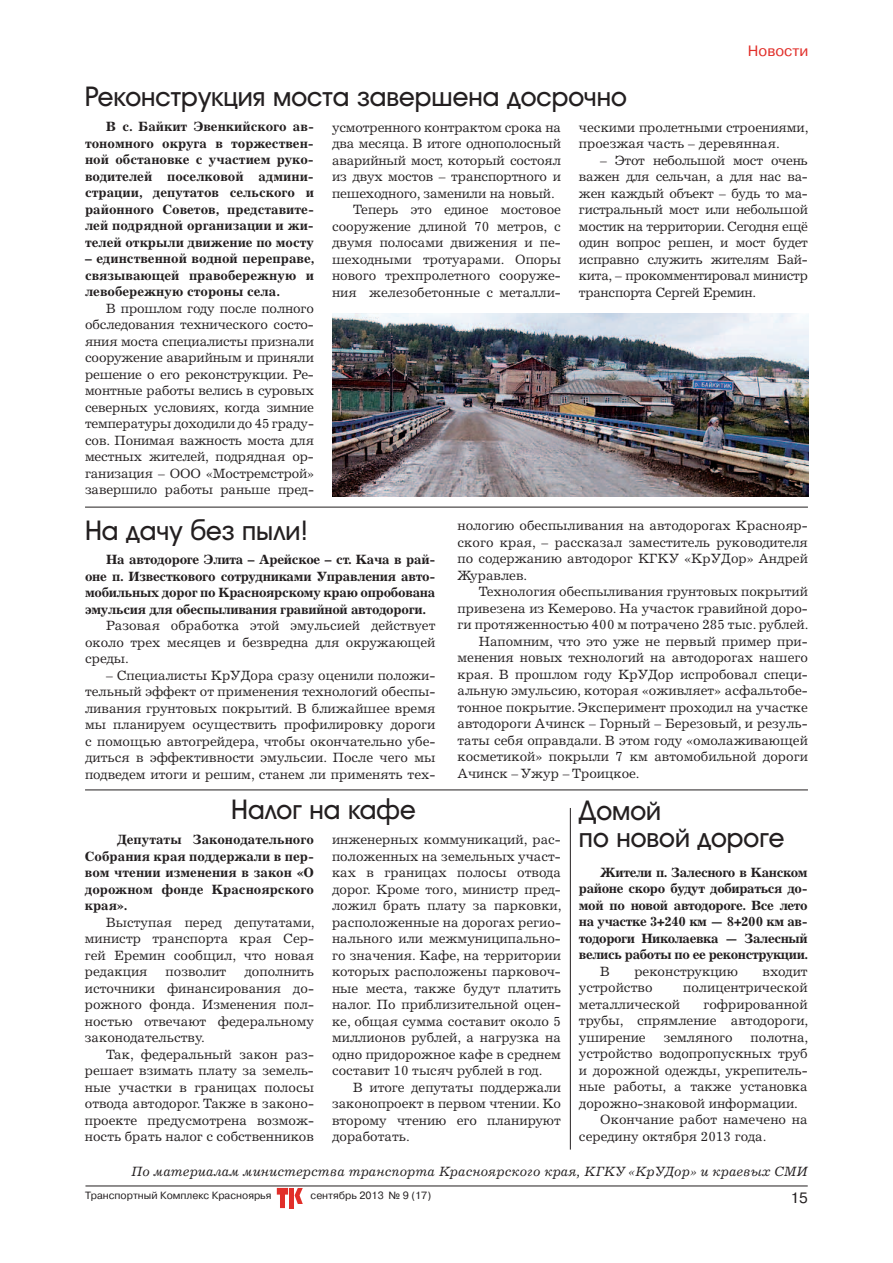
<style>
.page{position:relative;width:893px;height:1263px;background:#fff}
.page>*{position:absolute;margin:0;border:0;box-sizing:border-box;transform-origin:0 0}
.t1{font:27px/27px "zn Avante Bs";color:#231f20}
.t2{font:15px "zn Pragmatica";color:#e12f2a}
.t3{font:15px "zn Pragmatica";color:#231f20}
.t4{font:13.5px/16.5px "zn Excelsior";color:#231f20;text-align:justify}
.t5{font:700 13.5px/16.5px "zn Excelsior";color:#231f20;text-align:justify}
.t6{font:italic 13.5px "zn Excelsior";color:#231f20}
.t7{font:10.5px "zn Pragmatica";color:#231f20}
</style>
<div class="page">
<hr style="left:85px;top:1185px;width:723px;height:1px;background:#231f20">
<svg style="left:277px;top:1188px;width:11px;height:20px"></svg>
<div style="left:289px;top:1188px;width:5px;height:20px;background:#e12f2a"></div>
<svg style="left:295px;top:1188px;width:8px;height:16px"></svg>
<hr style="left:85px;top:507px;width:723px;height:1px;background:#231f20">
<img style="left:332px;top:314px;width:476px;height:182px">
<hr style="left:85px;top:789px;width:723px;height:1px;background:#231f20">
<hr style="left:570px;top:808px;width:1px;height:341px;background:#231f20">
<h1 class="t1" style="left:85px;top:84px;width:543px">Реконструкция моста завершена досрочно</h1>
<p class="t2" style="left:748px;top:43px;width:62px">Новости</p>
<p class="t5" style="left:85px;top:119px;width:230px;text-indent:21px">В с. Байкит Эвенкийского ав&shy;тономного округа в торжествен&shy;ной обстановке с участием руко&shy;водителей поселковой админи&shy;страции, депутатов сельского и районного Советов, представите&shy;лей подрядной организации и жи&shy;телей открыли движение по мосту</p>
<p class="t5" style="left:85px;top:251px;width:231px">– единственной водной переправе, связывающей правобережную и левобережную стороны села.</p>
<p class="t4" style="left:85px;top:300px;width:230px;text-indent:21px">В прошлом году после полного обследования технического состо&shy;яния моста специалисты признали сооружение аварийным и приняли решение о его реконструкции. Ре&shy;монтные работы велись в суровых северных условиях, когда зимние температуры доходили до 45 граду&shy;сов. Понимая важность моста для местных жителей, подрядная ор&shy;ганизация – ООО «Мостремстрой» завершило работы раньше пред-</p>
<p class="t4" style="left:332px;top:119px;width:230px">усмотренного контрактом срока на</p>
<p class="t4" style="left:332px;top:135px;width:230px">два месяца. В итоге однополосный</p>
<p class="t4" style="left:332px;top:152px;width:230px">аварийный мост, который состоял</p>
<p class="t4" style="left:332px;top:168px;width:230px">из двух мостов – транспортного и</p>
<p class="t4" style="left:332px;top:185px;width:224px">пешеходного, заменили на новый.</p>
<p class="t4" style="left:353px;top:201px;width:209px">Теперь это единое мостовое</p>
<p class="t4" style="left:332px;top:218px;width:230px">сооружение длиной 70 метров, с</p>
<p class="t4" style="left:332px;top:234px;width:230px">двумя полосами движения и пе-</p>
<p class="t4" style="left:332px;top:251px;width:230px">шеходными тротуарами. Опоры</p>
<p class="t4" style="left:332px;top:267px;width:230px">нового трехпролетного сооруже-</p>
<p class="t4" style="left:332px;top:284px;width:230px">ния железобетонные с металли-</p>
<p class="t4" style="left:579px;top:119px;width:231px">ческими пролетными строениями, проезжая часть – деревянная.</p>
<p class="t4" style="left:579px;top:152px;width:230px;text-indent:21px">– Этот небольшой мост очень важен для сельчан, а для нас ва&shy;жен каждый объект – будь то ма&shy;гистральный мост или небольшой мостик на территории. Сегодня ещё один вопрос решен, и мост будет исправно служить жителям Бай&shy;кита, – прокомментировал министр транспорта Сергей Еремин.</p>
<h1 class="t1" style="left:85px;top:518px;width:225px">На дачу без пыли!</h1>
<p class="t4" style="left:457px;top:517px;width:352px">нологию обеспыливания на автодорогах Краснояр&shy;ского края, – рассказал заместитель руководителя по содержанию автодорог КГКУ «КрУДор» Андрей Журавлев.</p>
<p class="t4" style="left:479px;top:583px;width:331px">Технология обеспыливания грунтовых покрытий</p>
<p class="t4" style="left:457px;top:600px;width:352px">привезена из Кемерово. На участок гравийной доро-</p>
<p class="t4" style="left:457px;top:616px;width:353px">ги протяженностью 400 м потрачено 285 тыс. рублей.</p>
<p class="t4" style="left:479px;top:633px;width:331px">Напомним, что это уже не первый пример при-</p>
<p class="t4" style="left:457px;top:649px;width:352px">менения новых технологий на автодорогах нашего</p>
<p class="t4" style="left:457px;top:666px;width:352px">края. В прошлом году КрУДор испробовал специ-</p>
<p class="t4" style="left:457px;top:682px;width:352px">альную эмульсию, которая «оживляет» асфальтобе-</p>
<p class="t4" style="left:457px;top:699px;width:352px">тонное покрытие. Эксперимент проходил на участке</p>
<p class="t4" style="left:457px;top:715px;width:352px">автодороги Ачинск – Горный – Березовый, и резуль-</p>
<p class="t4" style="left:457px;top:732px;width:352px">таты себя оправдали. В этом году «омолаживающей</p>
<p class="t4" style="left:457px;top:748px;width:352px">косметикой» покрыли 7 км автомобильной дороги</p>
<p class="t4" style="left:457px;top:765px;width:184px">Ачинск – Ужур – Троицкое.</p>
<h1 class="t1" style="left:579px;top:798px;width:207px">Домой<br>по новой дороге</h1>
<p class="t5" style="left:85px;top:551px;width:352px;text-indent:21px">На автодороге Элита – Арейское – ст. Кача в рай&shy;оне п. Известкового сотрудниками Управления авто&shy;мобильных дорог по Красноярскому краю опробована эмульсия для обеспыливания гравийной автодороги.</p>
<p class="t4" style="left:85px;top:617px;width:352px;text-indent:21px">Разовая обработка этой эмульсией действует около трех месяцев и безвредна для окружающей среды.</p>
<p class="t4" style="left:85px;top:667px;width:352px;text-indent:21px">– Специалисты КрУДора сразу оценили положи&shy;тельный эффект от применения технологий обеспы&shy;ливания грунтовых покрытий. В ближайшее время мы планируем осуществить профилировку дороги с помощью автогрейдера, чтобы окончательно убе&shy;диться в эффективности эмульсии. После чего мы подведем итоги и решим, станем ли применять тех-</p>
<h1 class="t1" style="left:231px;top:796px;width:186px">Налог на кафе</h1>
<p class="t4" style="left:332px;top:831px;width:231px">инженерных коммуникаций, рас&shy;положенных на земельных участ&shy;ках в границах полосы отвода дорог. Кроме того, министр пред&shy;ложил брать плату за парковки, расположенные на дорогах регио&shy;нального или межмуниципально&shy;го значения. Кафе, на территории которых расположены парковоч&shy;ные места, также будут платить налог. По приблизительной оцен&shy;ке, общая сумма составит около 5 миллионов рублей, а нагрузка на одно придорожное кафе в среднем составит 10 тысяч рублей в год.</p>
<p class="t4" style="left:332px;top:1079px;width:230px;text-indent:21px">В итоге депутаты поддержали законопроект в первом чтении. Ко второму чтению его планируют доработать.</p>
<p class="t5" style="left:85px;top:831px;width:231px;text-indent:32px">Депутаты Законодательного Собрания края поддержали в пер&shy;вом чтении изменения в закон «О дорожном фонде Красноярского края».</p>
<p class="t4" style="left:85px;top:914px;width:231px;text-indent:21px">Выступая перед депутатами, министр транспорта края Сер&shy;гей Еремин сообщил, что новая редакция</p>
<p class="t5" style="left:579px;top:864px;width:231px;text-indent:21px">Жители п. Залесного в Канском районе скоро будут добираться до&shy;мой по новой автодороге. Все лето на участке 3+240 км — 8+200 км ав&shy;тодороги Николаевка — Залесный велись работы по ее реконструкции.</p>
<p class="t4" style="left:600px;top:963px;width:11px">В</p>
<p class="t4" style="left:634px;top:963px;width:105px">реконструкцию</p>
<p class="t4" style="left:762px;top:963px;width:47px">входит</p>
<p class="t4" style="left:579px;top:979px;width:75px">устройство</p>
<p class="t4" style="left:683px;top:979px;width:126px">полицентрической</p>
<p class="t4" style="left:579px;top:996px;width:103px">металлической</p>
<p class="t4" style="left:85px;top:963px;width:231px;text-indent:160px">дополнить источники финансирования до&shy;рожного фонда. Изменения пол&shy;ностью отвечают федеральному законодательству.</p>
<p class="t4" style="left:85px;top:1046px;width:231px;text-indent:21px">Так, федеральный закон раз&shy;решает взимать плату за земель&shy;ные участки в границах полосы отвода автодорог. Также в законо&shy;проекте предусмотрена возмож&shy;ность брать налог с собственников</p>
<p class="t4" style="left:166px;top:963px;width:62px">позволит</p>
<p class="t4" style="left:579px;top:996px;width:231px;text-indent:124px">гофрированной трубы, спрямление автодороги, уширение</p>
<p class="t4" style="left:664px;top:1029px;width:70px">земляного</p>
<p class="t4" style="left:751px;top:1029px;width:59px">полотна,</p>
<p class="t4" style="left:579px;top:1045px;width:230px">устройство водопропускных труб</p>
<p class="t4" style="left:579px;top:1062px;width:230px">и дорожной одежды, укрепитель-</p>
<p class="t4" style="left:579px;top:1078px;width:230px">ные работы, а также установка</p>
<p class="t4" style="left:579px;top:1095px;width:221px">дорожно-знаковой информации.</p>
<p class="t4" style="left:600px;top:1111px;width:209px">Окончание работ намечено на</p>
<p class="t4" style="left:579px;top:1128px;width:189px">середину октября 2013 года.</p>
<p class="t6" style="left:131px;top:1163px;width:678px">По материалам министерства транспорта Красноярского края, КГКУ «КрУДор» и краевых СМИ</p>
<p class="t7" style="left:85px;top:1190px;width:188px">Транспортный Комплекс Красноярья</p>
<p class="t7" style="left:311px;top:1190px;width:122px">сентябрь 2013 № 9 (17)</p>
<p class="t3" style="left:790px;top:1190px;width:19px">15</p>
</div>
